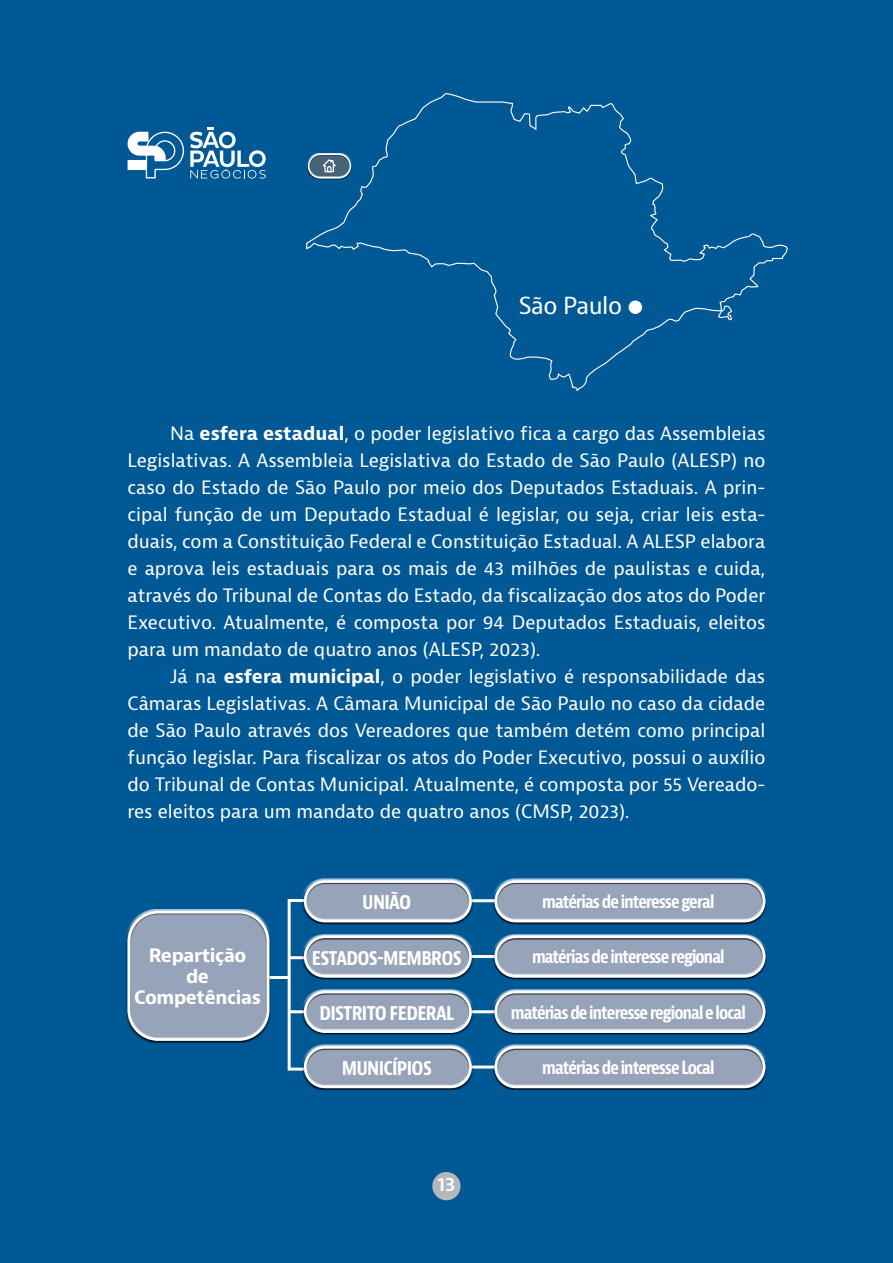
<style>
.page{position:relative;width:893px;height:1263px;background:#005895}
.page>*{position:absolute;margin:0;border:0;box-sizing:border-box;transform-origin:0 0}
.t1{font:22.95px "Bernino Sans";letter-spacing:-.02em;color:#fff}
.t2{font:700 condensed 20.1px "Bernina Sans";letter-spacing:-.035em;color:#fff}
.t3{font:600 18.6px "Bernino Sans";color:#fff}
.t4{font:18px/27px "Bernina Sans";color:#fff;text-align:justify}
.t5{font:700 18px/21px "Bernino Sans";letter-spacing:-.02em;color:#fff;text-align:center}
.t6{font:700 condensed 17.55px "Bernina Sans";letter-spacing:-.05em;color:#fff}
.s1{font-weight:700}
</style>
<div class="page">
<svg style="left:190px;top:128px;width:76px;height:51px"></svg>
<svg style="left:128px;top:132px;width:56px;height:46px"></svg>
<svg style="left:306px;top:93px;width:482px;height:299px"></svg>
<svg style="left:717px;top:305px;width:16px;height:15px"></svg>
<div style="left:629px;top:300px;width:13px;height:14px;background:#fff;border-radius:50%"></div>
<svg style="left:287px;top:899px;width:34px;height:172px"></svg>
<hr style="left:268px;top:976px;width:21px;height:3px;background:#fff">
<hr style="left:288px;top:956px;width:22px;height:3px;background:#fff">
<hr style="left:464px;top:899px;width:47px;height:3px;background:#fff">
<hr style="left:464px;top:955px;width:47px;height:3px;background:#fff">
<hr style="left:464px;top:1010px;width:47px;height:3px;background:#fff">
<hr style="left:464px;top:1065px;width:47px;height:3px;background:#fff">
<hr style="left:288px;top:1010px;width:22px;height:3px;background:#fff">
<div style="left:126px;top:912px;width:145px;height:131px;background:#000;opacity:.75"></div>
<div style="left:128px;top:911px;width:141px;height:130px;border:3px solid #fff;border-radius:29px"></div>
<div style="left:492px;top:878px;width:275px;height:43px;background:#fff;opacity:.75"></div>
<div style="left:492px;top:882px;width:275px;height:42px;background:#000;opacity:.75"></div>
<div style="left:494px;top:880px;width:271px;height:42px;border:3px solid #fff;border-radius:20px"></div>
<div style="left:492px;top:934px;width:275px;height:42px;background:#fff;opacity:.75"></div>
<div style="left:492px;top:937px;width:275px;height:43px;background:#000;opacity:.75"></div>
<div style="left:494px;top:935px;width:271px;height:43px;border:3px solid #fff;border-radius:20px"></div>
<div style="left:492px;top:989px;width:275px;height:43px;background:#fff;opacity:.75"></div>
<div style="left:492px;top:992px;width:275px;height:43px;background:#000;opacity:.75"></div>
<div style="left:494px;top:991px;width:271px;height:42px;border:3px solid #fff;border-radius:20px"></div>
<div style="left:492px;top:1044px;width:275px;height:43px;background:#fff;opacity:.75"></div>
<div style="left:492px;top:1047px;width:275px;height:43px;background:#000;opacity:.75"></div>
<div style="left:494px;top:1046px;width:271px;height:42px;border:3px solid #fff;border-radius:20px"></div>
<div style="left:302px;top:1044px;width:172px;height:43px;background:#fff;opacity:.75"></div>
<div style="left:302px;top:1047px;width:172px;height:43px;background:#000;opacity:.75"></div>
<div style="left:304px;top:1046px;width:168px;height:42px;border:3px solid #fff;border-radius:20px"></div>
<div style="left:302px;top:878px;width:172px;height:43px;background:#fff;opacity:.75"></div>
<div style="left:302px;top:882px;width:172px;height:42px;background:#000;opacity:.75"></div>
<div style="left:304px;top:880px;width:168px;height:42px;border:3px solid #fff;border-radius:20px"></div>
<div style="left:302px;top:934px;width:172px;height:42px;background:#fff;opacity:.75"></div>
<div style="left:302px;top:937px;width:172px;height:43px;background:#000;opacity:.75"></div>
<div style="left:304px;top:935px;width:168px;height:43px;border:3px solid #fff;border-radius:20px"></div>
<div style="left:302px;top:989px;width:172px;height:43px;background:#fff;opacity:.75"></div>
<div style="left:302px;top:992px;width:172px;height:43px;background:#000;opacity:.75"></div>
<div style="left:304px;top:991px;width:168px;height:42px;border:3px solid #fff;border-radius:20px"></div>
<div style="left:307px;top:153px;width:45px;height:25px;background:#fff;opacity:.75"></div>
<div style="left:307px;top:155px;width:45px;height:24px;background:#000;opacity:.75"></div>
<div style="left:308px;top:153px;width:43px;height:26px;border:2px solid #fff;border-radius:12px"></div>
<svg style="left:322px;top:158px;width:14px;height:15px"></svg>
<div style="left:432px;top:1172px;width:29px;height:28px;background:#b2b8bc;border-radius:50%"></div>
<p class="t1" style="left:519px;top:290px;width:105px">São Paulo</p>
<p class="t4" style="left:128px;top:420px;width:639px;text-indent:43px">Na <span class="s1">esfera estadual</span>, o poder legislativo fica a cargo das Assembleias Legislativas. A Assembleia Legislativa do Estado de São Paulo (ALESP) no caso do Estado de São Paulo por meio dos Deputados Estaduais. A prin&shy;cipal função de um Deputado Estadual é legislar, ou seja, criar leis esta&shy;duais, com a Constituição Federal e Constituição Estadual. A ALESP elabora e aprova leis estaduais para os mais de 43 milhões de paulistas e cuida, através do Tribunal de Contas do Estado, da fiscalização dos atos do Poder Executivo. Atualmente, é composta por 94 Deputados Estaduais, eleitos para um mandato de quatro anos (ALESP, 2023).</p>
<p class="t4" style="left:128px;top:663px;width:639px;text-indent:43px">Já na <span class="s1">esfera municipal</span>, o poder legislativo é responsabilidade das Câmaras Legislativas. A Câmara Municipal de São Paulo no caso da cidade de São Paulo através dos Vereadores que também detém como principal função legislar. Para fiscalizar os atos do Poder Executivo, possui o auxílio do Tribunal de Contas Municipal. Atualmente, é composta por 55 Vereado&shy;res eleitos para um mandato de quatro anos (CMSP, 2023).</p>
<p class="t5" style="left:134px;top:945px;width:128px">Repartição<br>de<br>Competências</p>
<p class="t2" style="left:362px;top:890px;width:51px">UNIÃO</p>
<p class="t2" style="left:312px;top:945px;width:151px">ESTADOS-MEMBROS</p>
<p class="t2" style="left:319px;top:1000px;width:136px">DISTRITO FEDERAL</p>
<p class="t6" style="left:542px;top:891px;width:174px">matérias de interesse geral</p>
<p class="t6" style="left:532px;top:946px;width:194px">matérias de interesse regional</p>
<p class="t6" style="left:511px;top:1001px;width:237px">matérias de interesse regional e local</p>
<p class="t2" style="left:342px;top:1055px;width:92px">MUNICÍPIOS</p>
<p class="t6" style="left:542px;top:1057px;width:174px">matérias de interesse Local</p>
<p class="t3" style="left:438px;top:1172px;width:19px">13</p>
</div>
